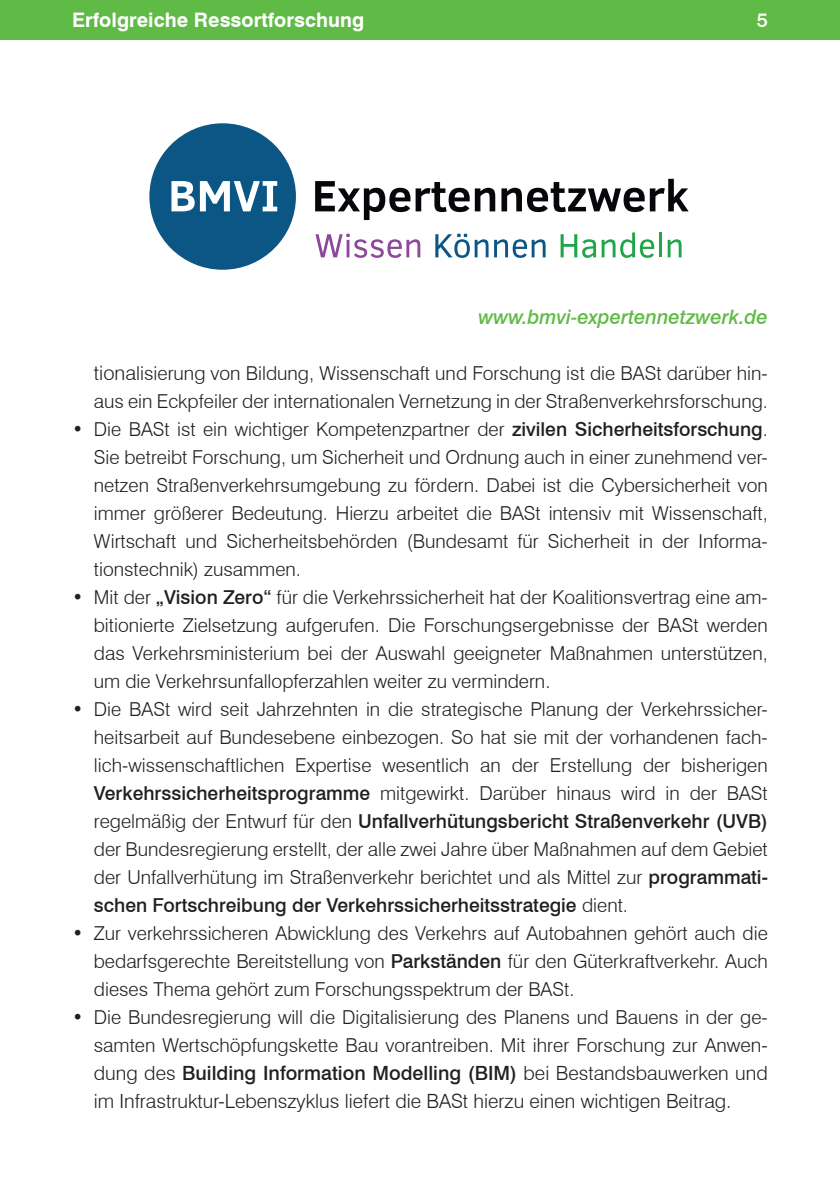
<style>
.page{position:relative;width:840px;height:1191px;background:#fff}
.page>*{position:absolute;margin:0;border:0;box-sizing:border-box;transform-origin:0 0}
.t1{font:700 20px "Swiss 721 BT";color:#fff}
.t2{font:italic 500 20px "Swiss 721 BT";color:#60bb46}
.t3{font:500 20px "Swiss 721 BT";color:#fff}
.t4{font:300 19.6px/28px "Swiss 721 BT";color:#231f20}
.t5{font:300 19.2px/28px "Swiss 721 BT";color:#231f20;text-align:justify}
.s1{font-size:20px}
.s2{font-weight:500}
.s3{font-size:19.6px}
</style>
<div class="page">
<div style="left:0;top:0;width:839px;height:40px;background:#60bb46"></div>
<svg style="left:315px;top:234px;width:105px;height:24px"></svg>
<svg style="left:435px;top:234px;width:53px;height:24px"></svg>
<svg style="left:494px;top:239px;width:51px;height:19px"></svg>
<svg style="left:560px;top:234px;width:35px;height:24px"></svg>
<svg style="left:601px;top:232px;width:53px;height:26px"></svg>
<hr style="left:658px;top:232px;width:3px;height:25px;background:#1fa649">
<svg style="left:667px;top:239px;width:14px;height:18px"></svg>
<div style="left:149px;top:123px;width:147px;height:147px;background:#0b5685;border-radius:50%"></div>
<svg style="left:171px;top:181px;width:23px;height:30px"></svg>
<svg style="left:200px;top:181px;width:77px;height:30px"></svg>
<svg style="left:315px;top:181px;width:180px;height:39px"></svg>
<svg style="left:501px;top:179px;width:187px;height:33px"></svg>
<p class="t1" style="left:72px;top:8px;width:293px">Erfolgreiche Ressortforschung</p>
<p class="t3" style="left:756px;top:8px;width:13px">5</p>
<p class="t2" style="left:478px;top:305px;width:291px">www.bmvi-expertennetzwerk.de</p>
<p class="t5" style="left:94px;top:359px;width:675px"><span class="s1">tiona</span>lisierung von Bildung, Wissenschaft und Forschung ist die BASt darüber hin&shy;aus ein Eckpfeiler der internationalen Vernetzung in der Straßenverkehrsforschung.</p>
<p class="t5" style="left:94px;top:415px;width:675px;text-indent:-22px">• Die BASt ist ein wichtiger Kompetenzpartner der <span class="s2">zivilen Sicherheitsforschung</span>.<br>Sie betreibt Forschung, um Sicherheit und Ordnung auch in einer zunehmend ver&shy;netzen Straßenverkehrsumgebung zu fördern. Dabei ist die Cybersicherheit von immer größerer Bedeutung. Hierzu arbeitet die BASt intensiv mit Wissenschaft, Wirtschaft und Sicherheitsbehörden (Bundesamt für Sicherheit in der Informa&shy;tionstechnik) zusammen.</p>
<p class="t5" style="left:94px;top:583px;width:675px;text-indent:-22px">• Mit der <span class="s2">„Vision Zero“</span> für die Verkehrssicherheit hat der Koalitionsvertrag eine am&shy;bitionierte Zielsetzung aufgerufen. Die Forschungsergebnisse der BASt werden das Verkehrsministerium bei der Auswahl geeigneter Maßnahmen unterstützen, um die Verkehrsunfallopferzahlen weiter zu vermindern.</p>
<p class="t5" style="left:94px;top:695px;width:675px;text-indent:-22px">• Die BASt wird seit Jahrzehnten in die strategische Planung der Verkehrssicher&shy;heitsarbeit auf Bundesebene einbezogen. So hat sie mit der vorhandenen fach&shy;lich-wissenschaftlichen Expertise wesentlich an der Erstellung der bisherigen <span class="s2">Verkehrssicherheitsprogramme</span> mitgewirkt. Darüber hinaus wird in der BASt regelmäßig der Entwurf für den <span class="s2">Unfallverhütungsbericht Straßenverkehr (UVB) </span>der Bundesregierung erstellt, der alle zwei Jahre über Maßnahmen auf dem Gebiet der Unfallverhütung im Straßenverkehr berichtet und als Mittel zur <span class="s2">programmati&shy;schen Fortschreibung der Verkehrssicherheitsstrategie</span> dient.</p>
<p class="t5" style="left:94px;top:919px;width:675px;text-indent:-22px">• Zur verkehrssicheren Abwicklung des Verkehrs auf Autobahnen gehört auch die bedarfsgerechte Bereitstellung von <span class="s2">Parkständen</span> für den Güterkraftverkehr. Auch dieses Thema gehört zum Forschungsspektrum der BASt.</p>
<p class="t5" style="left:72px;top:1003px;width:697px;text-align:right">• Die Bundesregierung will die Digitalisierung des Planens und Bauens in der ge&shy;samten Wertschöpfungskette Bau vorantreiben. Mit ihrer Forschung zur An<span class="s3">wen-</span></p>
<p class="t4" style="left:94px;top:1059px;width:675px">dung des <span class="s2">Building Information Modelling (BIM)</span> bei Bestandsbauwerken und im Infrastruktur-Lebenszyklus liefert die BASt hierzu einen wichtigen Beitrag.</p>
</div>
